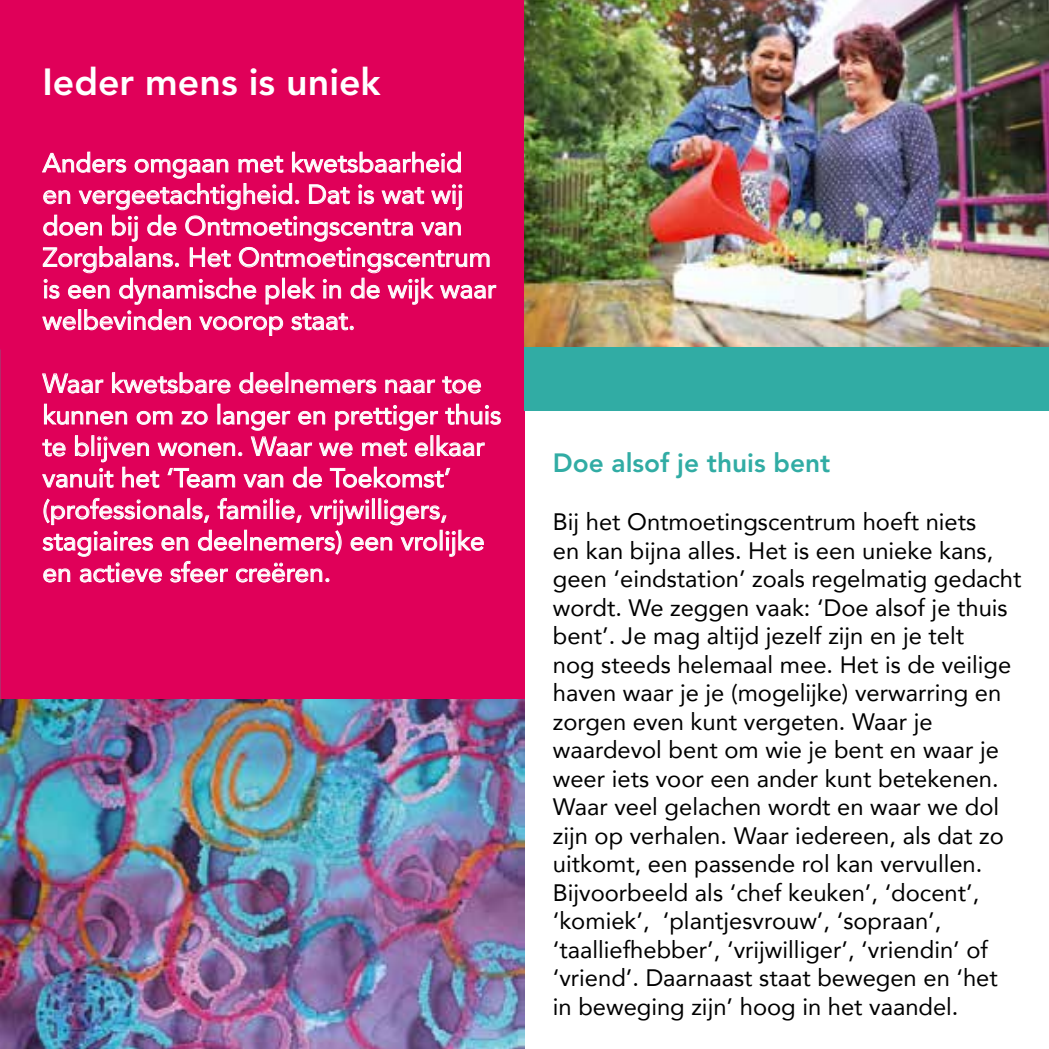
<style>
.page{position:relative;width:1049px;height:1049px;background:#fff}
.page>*{position:absolute;margin:0;border:0;box-sizing:border-box;transform-origin:0 0}
.t1{font:800 37.5px "Avenir LT Std";color:#fff}
.t2{font:26.25px/31.5px "Avenir";color:#fff}
.t3{font:800 26.25px "Avenir LT Std";color:#31aca4}
.t4{font:23.75px/28.5px "Avenir";color:#000}
</style>
<div class="page">
<div style="left:0;top:0;width:524px;height:700px;background:#e00059"></div>
<img style="left:0;top:700px;width:524px;height:349px">
<svg style="left:42px;top:152px;width:454px;height:184px"></svg>
<svg style="left:42px;top:373px;width:61px;height:20px"></svg>
<svg style="left:112px;top:372px;width:118px;height:21px"></svg>
<svg style="left:239px;top:372px;width:44px;height:21px"></svg>
<svg style="left:291px;top:379px;width:85px;height:14px"></svg>
<svg style="left:385px;top:379px;width:50px;height:14px"></svg>
<svg style="left:442px;top:376px;width:39px;height:17px"></svg>
<svg style="left:42px;top:404px;width:459px;height:84px"></svg>
<svg style="left:42px;top:498px;width:442px;height:84px"></svg>
<img style="left:524px;top:0;width:525px;height:347px">
<div style="left:524px;top:347px;width:525px;height:64px;background:#31aca4"></div>
<h1 class="t1" style="left:43px;top:60px;width:340px">Ieder mens is uniek</h1>
<p class="t2" style="left:43px;top:146px;width:455px">Anders omgaan met kwetsbaarheid en vergeetachtigheid. Dat is wat wij doen bij de Ontmoetingscentra van Zorgbalans. Het Ontmoetingscentrum is een dynamische plek in de wijk waar welbevinden voorop staat.</p>
<p class="t2" style="left:43px;top:367px;width:460px">Waar kwetsbare deelnemers naar toe kunnen om zo langer en prettiger thuis te blijven wonen. Waar we met elkaar vanuit het ‘Team van de Toekomst’ (professionals, familie, vrijwilligers, stagiaires en deelnemers) een vrolijke en actieve sfeer creëren.</p>
<p class="t3" style="left:553px;top:447px;width:279px">Doe alsof je thuis bent</p>
<p class="t4" style="left:553px;top:507px;width:470px">Bij het Ontmoetingscentrum hoeft niets<br>en kan bijna alles. Het is een unieke kans, geen ‘eindstation’ zoals regelmatig gedacht wordt. We zeggen vaak: ‘Doe alsof je thuis bent’. Je mag altijd jezelf zijn en je telt<br>nog steeds helemaal mee. Het is de veilige haven waar je je (mogelijke) verwarring en zorgen even kunt vergeten. Waar je waardevol bent om wie je bent en waar je weer iets voor een ander kunt betekenen.<br>Waar veel gelachen wordt en waar we dol zijn op verhalen. Waar iedereen, als dat zo uitkomt, een passende rol kan vervullen.<br>Bijvoorbeeld als ‘chef keuken’, ‘docent’, ‘komiek’, ‘plantjesvrouw’, ‘sopraan’, ‘taalliefhebber’, ‘vrijwilliger’, ‘vriendin’ of ‘vriend’. Daarnaast staat bewegen en ‘het in beweging zijn’ hoog in het vaandel.</p>
</div>
